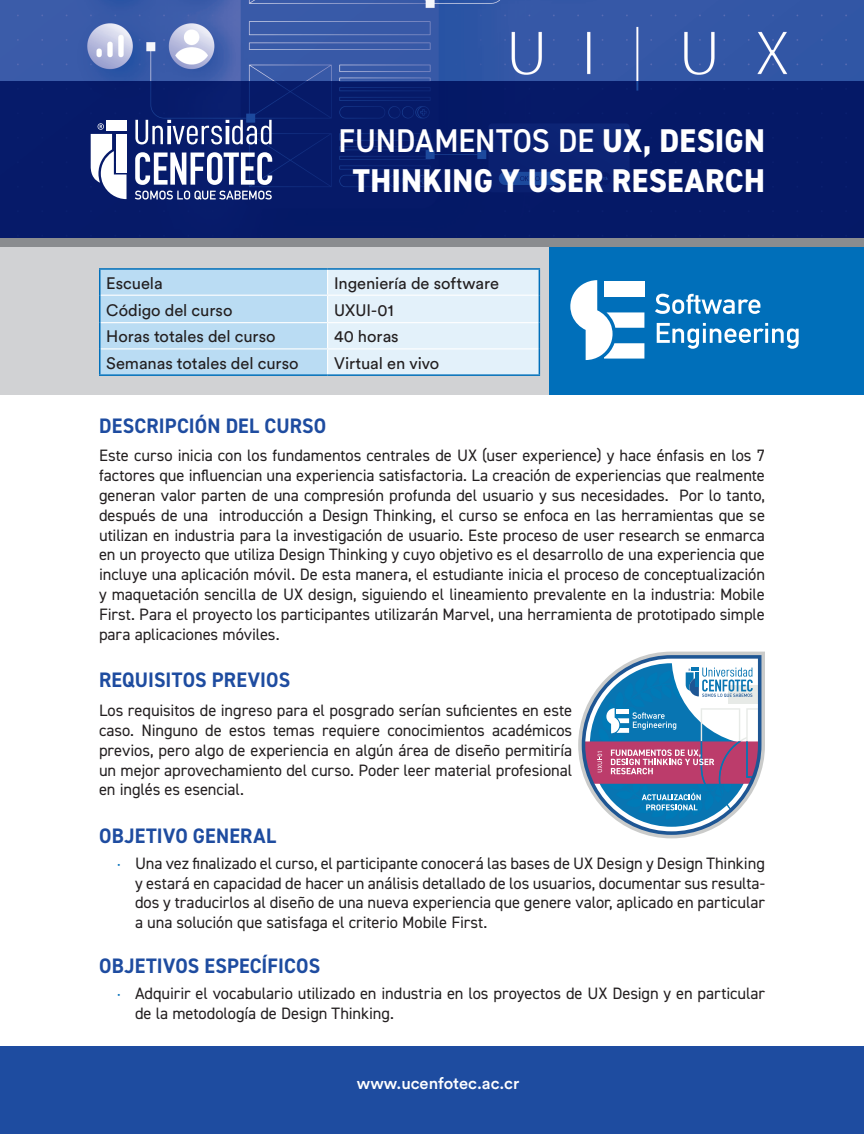
<style>
.page{position:relative;width:864px;height:1134px;background:#fff}
.page>*{position:absolute;margin:0;border:0;box-sizing:border-box;transform-origin:0 0}
.t1{font:800 33px/39.6px "DIN2014";letter-spacing:.01em;color:#fff;text-align:center;scale:.95 1}
.t2{font:700 21px "DIN2014";letter-spacing:.005em;color:#1e4ca0;scale:.95 1}
.t3{font:16.5px/19.8px "DIN2014";letter-spacing:-.005em;color:#231f20;text-align:justify}
.t4{font:16.5px "Circular Std";letter-spacing:-.005em;color:#231f20}
.t5{font:500 16.5px "Circular Std";color:#fff}
.s1{font-weight:600}
.s2{font-size:12px;color:#006fba}
</style>
<div class="page">
<div style="left:0;top:1046px;width:864px;height:88px;background:#1e4ca0"></div>
<div style="left:484px;top:246px;width:380px;height:148px;background:#006fba"></div>
<div style="left:0;top:246px;width:549px;height:148px;background:#d1d2d4"></div>
<svg style="left:655px;top:294px;width:105px;height:20px"></svg>
<svg style="left:657px;top:323px;width:142px;height:26px"></svg>
<svg style="left:570px;top:280px;width:74px;height:80px"></svg>
<hr style="left:99px;top:268px;width:229px;height:2px;background:#006fba">
<hr style="left:328px;top:268px;width:212px;height:2px;background:#006fba">
<svg style="left:99px;top:269px;width:441px;height:105px;background:#cce5f5"></svg>
<hr style="left:99px;top:374px;width:229px;height:2px;background:#006fba">
<hr style="left:328px;top:374px;width:212px;height:2px;background:#006fba">
<img style="left:0;top:0;width:864px;height:81px">
<div style="left:0;top:238px;width:864px;height:9px;background:#8a8c8f"></div>
<div style="left:0;top:81px;width:864px;height:157px;background:#061a68"></div>
<svg style="left:135px;top:120px;width:137px;height:24px"></svg>
<svg style="left:135px;top:152px;width:137px;height:33px"></svg>
<svg style="left:135px;top:191px;width:137px;height:9px"></svg>
<div style="left:106px;top:120px;width:21px;height:11px;background:#fff"></div>
<svg style="left:91px;top:123px;width:36px;height:76px"></svg>
<svg style="left:578px;top:652px;width:187px;height:186px"></svg>
<h1 class="t1" style="left:339px;top:121px;width:450px"><span class="s1">FUNDAMENTOS DE</span> UX, DESIGN<br>THINKING Y USER RESEARCH</h1>
<p class="t4" style="left:106px;top:273px;width:58px">Escuela</p>
<p class="t4" style="left:334px;top:273px;width:166px">Ingeniería de software</p>
<p class="t4" style="left:106px;top:300px;width:128px">Código del curso</p>
<p class="t4" style="left:334px;top:300px;width:61px">UXUI-01</p>
<p class="t4" style="left:106px;top:327px;width:171px">Horas totales del curso</p>
<p class="t4" style="left:334px;top:327px;width:66px">40 horas</p>
<p class="t4" style="left:106px;top:353px;width:194px">Semanas totales del curso</p>
<p class="t4" style="left:334px;top:353px;width:107px">Virtual en vivo</p>
<p class="t2" style="left:99px;top:411px;width:241px">DESCRIPCIÓN DEL CURSO</p>
<p class="t3" style="left:99px;top:446px;width:668px">Este curso inicia con los fundamentos centrales de UX (user experience) y hace énfasis en los 7 factores que influencian una experiencia satisfactoria. La creación de experiencias que realmente generan valor parten de una compresión profunda del usuario y sus necesidades. Por lo tanto, después de una introducción a Design Thinking, el curso se enfoca en las herramientas que se utilizan en industria para la investigación de usuario. Este proceso de user research se enmarca en un proyecto que utiliza Design Thinking y cuyo objetivo es el desarrollo de una experiencia que incluye una aplicación móvil. De esta manera, el estudiante inicia el proceso de conceptualización y maquetación sencilla de UX design, siguiendo el lineamiento prevalente en la industria: Mobile First. Para el proyecto los participantes utilizarán Marvel, una herramienta de prototipado simple para aplicaciones móviles.</p>
<p class="t2" style="left:99px;top:666px;width:203px">REQUISITOS PREVIOS</p>
<p class="t3" style="left:99px;top:700px;width:475px">Los requisitos de ingreso para el posgrado serían suficientes en este caso. Ninguno de estos temas requiere conocimientos académicos previos, pero algo de experiencia en algún área de diseño permitiría un mejor aprovechamiento del curso. Poder leer material profesional en inglés es esencial.</p>
<p class="t2" style="left:99px;top:822px;width:188px">OBJETIVO GENERAL</p>
<p class="t3" style="left:135px;top:853px;width:632px;text-indent:-18px"><span class="s2">•</span> Una vez finalizado el curso, el participante conocerá las bases de UX Design y Design Thinking y estará en capacidad de hacer un análisis detallado de los usuarios, documentar sus resulta&shy;dos y traducirlos al diseño de una nueva experiencia que genere valor, aplicado en particular a una solución que satisfaga el criterio Mobile First.</p>
<p class="t2" style="left:99px;top:952px;width:234px">OBJETIVOS ESPECÍFICOS</p>
<p class="t3" style="left:135px;top:983px;width:632px;text-indent:-18px"><span class="s2">•</span> Adquirir el vocabulario utilizado en industria en los proyectos de UX Design y en particular de la metodología de Design Thinking.</p>
<p class="t5" style="left:357px;top:1073px;width:164px">www.ucenfotec.ac.cr</p>
</div>
